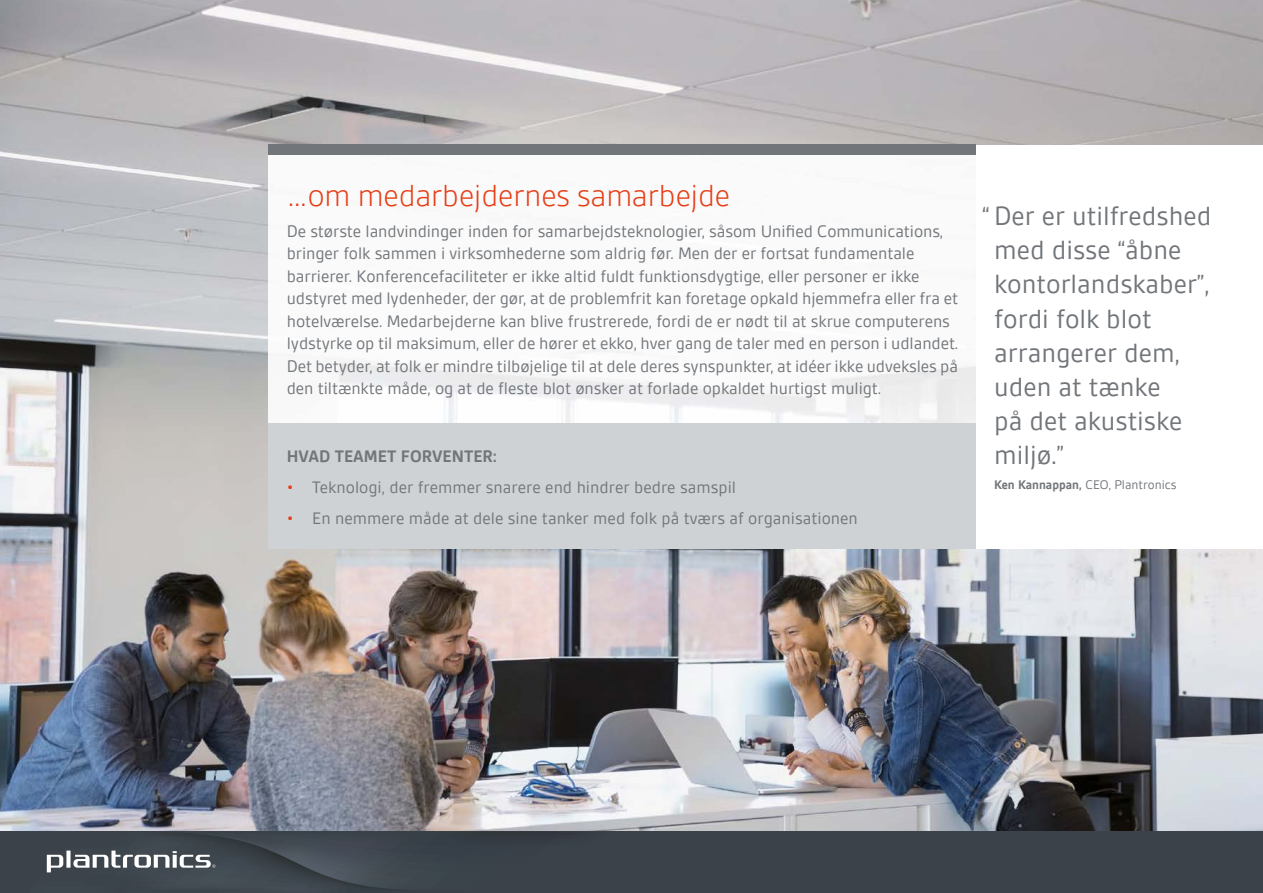
<style>
.page{position:relative;width:1263px;height:893px;background:#fff}
.page>*{position:absolute;margin:0;border:0;box-sizing:border-box;transform-origin:0 0}
.t1{font:300 33px "Gesta";color:#e73d14}
.t2{font:28.5px/34.2px "Gesta";color:#72767a}
.t3{font:18px/22.5px "Gesta";letter-spacing:-.005em;color:#72767a}
.t4{font:700 18px "Gesta";color:#72767a}
.t5{font:13.5px "Gesta";color:#72767a}
.s1{color:#e73d14}
.s2{font-weight:700}
</style>
<div class="page">
<img style="left:0;top:0;width:1263px;height:831px">
<svg style="left:0;top:831px;width:1263px;height:62px;background:#3e454d"></svg>
<img style="left:269px;top:155px;width:707px;height:268px">
<div style="left:269px;top:423px;width:707px;height:126px;background:#cfd2d4"></div>
<div style="left:269px;top:145px;width:707px;height:10px;background:#72767a"></div>
<div style="left:976px;top:145px;width:287px;height:404px;background:#fff"></div>
<h1 class="t1" style="left:287px;top:177px;width:445px">…om medarbejdernes samarbejde</h1>
<p class="t3" style="left:287px;top:220px;width:673px">De største landvindinger inden for samarbejdsteknologier, såsom Unified Communications, bringer folk sammen i virksomhederne som aldrig før. Men der er fortsat fundamentale barrierer. Konferencefaciliteter er ikke altid fuldt funktionsdygtige, eller personer er ikke udstyret med lydenheder, der gør, at de problemfrit kan foretage opkald hjemmefra eller fra et hotelværelse. Medarbejderne kan blive frustrerede, fordi de er nødt til at skrue computerens lydstyrke op til maksimum, eller de hører et ekko, hver gang de taler med en person i udlandet.<br>Det betyder, at folk er mindre tilbøjelige til at dele deres synspunkter, at idéer ikke udveksles på den tiltænkte måde, og at de fleste blot ønsker at forlade opkaldet hurtigst muligt.</p>
<p class="t4" style="left:287px;top:446px;width:212px">HVAD TEAMET FORVENTER:</p>
<p class="t3" style="left:287px;top:476px;width:451px"><span class="s1">•</span> Teknologi, der fremmer snarere end hindrer bedre samspil</p>
<p class="t3" style="left:287px;top:507px;width:573px"><span class="s1">•</span> En nemmere måde at dele sine tanker med folk på tværs af organisationen</p>
<h2 class="t2" style="left:994px;top:199px;width:219px;text-indent:-12px">“ Der er utilfredshed med disse “åbne kontorlandskaber”, fordi folk blot arrangerer dem, uden at tænke<br>på det akustiske miljø.”</h2>
<p class="t5" style="left:994px;top:478px;width:184px"><span class="s2">Ken Kannappan,</span> CEO, Plantronics</p>
</div>
